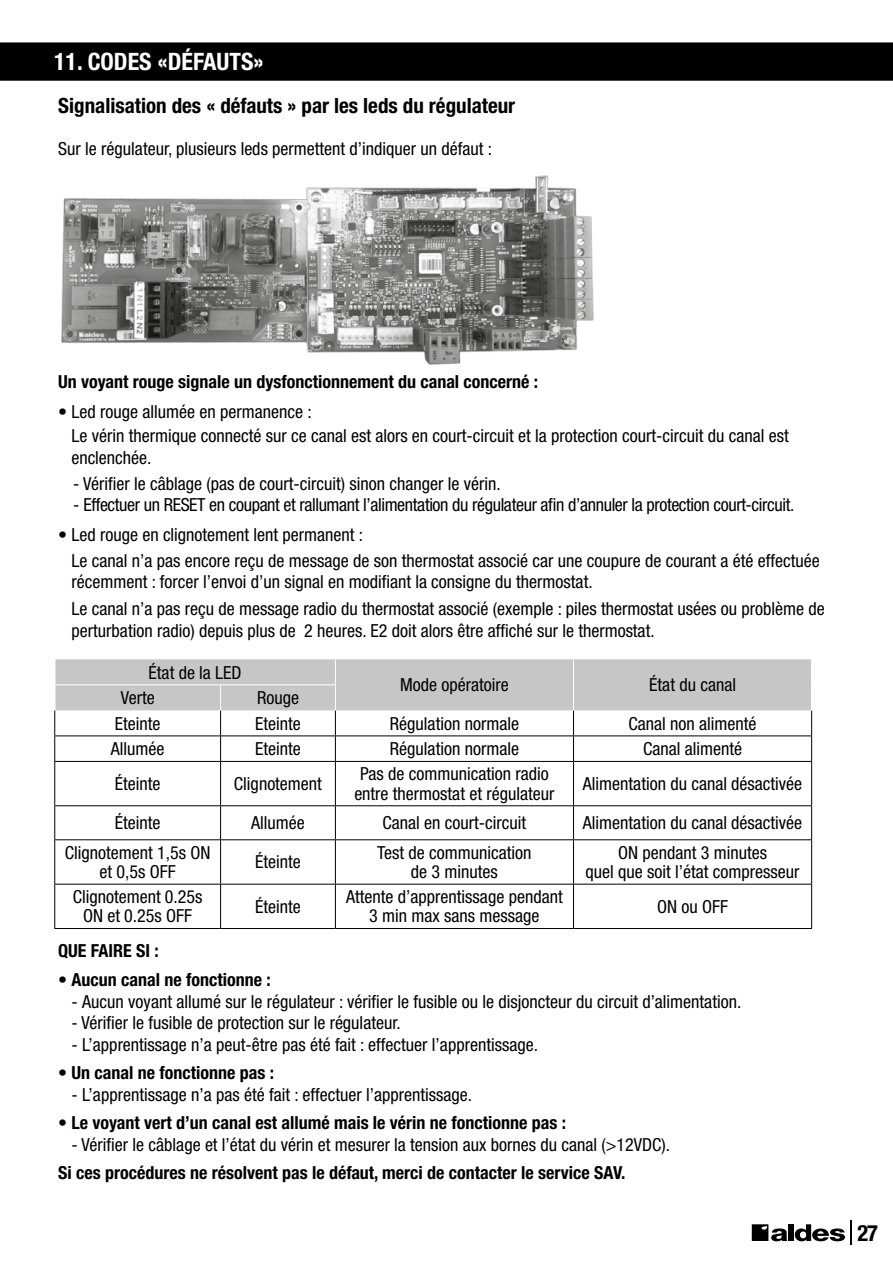
<style>
.page{position:relative;width:893px;height:1263px;background:#fff}
.page>*{position:absolute;margin:0;border:0;box-sizing:border-box;transform-origin:0 0}
.t1{font:700 condensed 24px "Helvetica Neue LT Std";color:#fff}
.t2{font:700 condensed 22.5px "Helvetica Neue LT Std";color:#000}
.t3{font:700 condensed 21px "Helvetica Neue LT Std";color:#000}
.t4{font:condensed 18px/19.5px "Helvetica Neue LT Std";color:#000;text-align:center}
.t5{font:700 condensed 18px "Helvetica Neue LT Std";color:#000}
.t6{font:condensed 18px "Helvetica Neue LT Std";letter-spacing:-.02em;color:#000}
.t7{font:condensed 18px "Helvetica Neue LT Std";color:#020203}
</style>
<div class="page">
<hr style="left:850px;top:1220px;width:2px;height:25px;background:#000">
<div style="left:788px;top:1224px;width:6px;height:17px;background:#000"></div>
<svg style="left:795px;top:1224px;width:50px;height:17px"></svg>
<svg style="left:752px;top:1224px;width:35px;height:17px"></svg>
<div style="left:0;top:42px;width:893px;height:39px;background:#000"></div>
<img style="left:61px;top:175px;width:533px;height:190px">
<hr style="left:54px;top:761px;width:167px;height:1px;background:#000">
<hr style="left:54px;top:762px;width:1px;height:43px;background:#000">
<hr style="left:221px;top:761px;width:114px;height:1px;background:#000">
<hr style="left:220px;top:762px;width:1px;height:43px;background:#000">
<hr style="left:335px;top:761px;width:238px;height:1px;background:#000">
<hr style="left:335px;top:762px;width:1px;height:43px;background:#000">
<hr style="left:573px;top:761px;width:239px;height:1px;background:#000">
<hr style="left:573px;top:762px;width:1px;height:43px;background:#000">
<hr style="left:811px;top:762px;width:1px;height:43px;background:#000">
<hr style="left:54px;top:805px;width:167px;height:1px;background:#000">
<hr style="left:54px;top:806px;width:1px;height:33px;background:#000">
<hr style="left:221px;top:805px;width:114px;height:1px;background:#000">
<hr style="left:220px;top:806px;width:1px;height:33px;background:#000">
<hr style="left:335px;top:805px;width:238px;height:1px;background:#000">
<hr style="left:335px;top:806px;width:1px;height:33px;background:#000">
<hr style="left:573px;top:805px;width:239px;height:1px;background:#000">
<hr style="left:573px;top:806px;width:1px;height:33px;background:#000">
<hr style="left:811px;top:806px;width:1px;height:33px;background:#000">
<hr style="left:54px;top:839px;width:167px;height:1px;background:#000">
<hr style="left:54px;top:840px;width:1px;height:44px;background:#000">
<hr style="left:221px;top:839px;width:114px;height:1px;background:#000">
<hr style="left:220px;top:840px;width:1px;height:44px;background:#000">
<hr style="left:335px;top:839px;width:238px;height:1px;background:#000">
<hr style="left:335px;top:840px;width:1px;height:44px;background:#000">
<hr style="left:573px;top:839px;width:239px;height:1px;background:#000">
<hr style="left:573px;top:840px;width:1px;height:44px;background:#000">
<hr style="left:811px;top:840px;width:1px;height:44px;background:#000">
<hr style="left:54px;top:884px;width:167px;height:1px;background:#000">
<hr style="left:54px;top:884px;width:1px;height:44px;background:#000">
<hr style="left:221px;top:884px;width:114px;height:1px;background:#000">
<hr style="left:220px;top:884px;width:1px;height:44px;background:#000">
<hr style="left:335px;top:884px;width:238px;height:1px;background:#000">
<hr style="left:335px;top:884px;width:1px;height:44px;background:#000">
<hr style="left:573px;top:884px;width:239px;height:1px;background:#000">
<hr style="left:573px;top:884px;width:1px;height:44px;background:#000">
<hr style="left:811px;top:884px;width:1px;height:44px;background:#000">
<hr style="left:54px;top:928px;width:167px;height:1px;background:#000">
<hr style="left:221px;top:928px;width:114px;height:1px;background:#000">
<hr style="left:335px;top:928px;width:238px;height:1px;background:#000">
<hr style="left:573px;top:928px;width:239px;height:1px;background:#000">
<svg style="left:54px;top:659px;width:758px;height:102px"></svg>
<h1 class="t1" style="left:54px;top:47px;width:211px">11. CODES «DÉFAUTS»</h1>
<p class="t3" style="left:58px;top:93px;width:458px">Signalisation des « défauts » par les leds du régulateur</p>
<p class="t4" style="left:58px;top:139px;width:435px">Sur le régulateur, plusieurs leds permettent d’indiquer un défaut :</p>
<p class="t5" style="left:58px;top:371px;width:481px">Un voyant rouge signale un dysfonctionnement du canal concerné :</p>
<p class="t4" style="left:72px;top:400px;width:719px;line-height:24px;text-align:left;text-indent:-13px">• Led rouge allumée en permanence :<br>Le vérin thermique connecté sur ce canal est alors en court-circuit et la protection court-circuit du canal est</p>
<p class="t4" style="left:72px;top:448px;width:81px">enclenchée.</p>
<p class="t4" style="left:73px;top:473px;width:429px">- Vérifier le câblage (pas de court-circuit) sinon changer le vérin.</p>
<p class="t6" style="left:73px;top:494px;width:723px">- Effectuer un RESET en coupant et rallumant l’alimentation du régulateur afin d’annuler la protection court-circuit.</p>
<p class="t4" style="left:72px;top:522px;width:750px;line-height:25.5px;text-align:left;text-indent:-13px">• Led rouge en clignotement lent permanent :<br>Le canal n’a pas encore reçu de message de son thermostat associé car une coupure de courant a été effectuée</p>
<p class="t4" style="left:72px;top:568px;width:755px;line-height:27px;text-align:left">récemment : forcer l’envoi d’un signal en modifiant la consigne du thermostat.<br>Le canal n’a pas reçu de message radio du thermostat associé (exemple : piles thermostat usées ou problème de</p>
<p class="t4" style="left:72px;top:621px;width:585px">perturbation radio) depuis plus de 2 heures. E2 doit alors être affiché sur le thermostat.</p>
<p class="t7" style="left:149px;top:662px;width:95px">État de la LED</p>
<p class="t7" style="left:400px;top:674px;width:110px">Mode opératoire</p>
<p class="t7" style="left:649px;top:674px;width:88px">État du canal</p>
<p class="t7" style="left:121px;top:687px;width:35px">Verte</p>
<p class="t7" style="left:257px;top:687px;width:43px">Rouge</p>
<p class="t4" style="left:115px;top:713px;width:47px">Eteinte</p>
<p class="t4" style="left:255px;top:713px;width:47px">Eteinte</p>
<p class="t4" style="left:390px;top:713px;width:131px">Régulation normale</p>
<p class="t4" style="left:629px;top:713px;width:129px">Canal non alimenté</p>
<p class="t4" style="left:111px;top:739px;width:55px">Allumée</p>
<p class="t4" style="left:255px;top:739px;width:47px">Eteinte</p>
<p class="t4" style="left:390px;top:739px;width:131px">Régulation normale</p>
<p class="t4" style="left:643px;top:739px;width:100px">Canal alimenté</p>
<p class="t4" style="left:115px;top:774px;width:47px">Éteinte</p>
<p class="t4" style="left:234px;top:774px;width:89px">Clignotement</p>
<p class="t4" style="left:354px;top:764px;width:202px">Pas de communication radio entre thermostat et régulateur</p>
<p class="t4" style="left:583px;top:774px;width:221px">Alimentation du canal désactivée</p>
<p class="t4" style="left:115px;top:813px;width:47px">Éteinte</p>
<p class="t4" style="left:251px;top:813px;width:55px">Allumée</p>
<p class="t4" style="left:383px;top:813px;width:145px">Canal en court-circuit</p>
<p class="t4" style="left:583px;top:813px;width:221px">Alimentation du canal désactivée</p>
<p class="t4" style="left:65px;top:842px;width:147px">Clignotement 1,5s ON et 0,5s OFF</p>
<p class="t4" style="left:255px;top:852px;width:47px">Éteinte</p>
<p class="t4" style="left:377px;top:842px;width:156px">Test de communication de 3 minutes</p>
<p class="t4" style="left:585px;top:842px;width:216px">ON pendant 3 minutes<br>quel que soit l’état compresseur</p>
<p class="t4" style="left:73px;top:887px;width:131px">Clignotement 0.25s<br>ON et 0.25s OFF</p>
<p class="t4" style="left:255px;top:896px;width:47px">Éteinte</p>
<p class="t4" style="left:346px;top:887px;width:218px">Attente d’apprentissage pendant<br>3 min max sans message</p>
<p class="t4" style="left:657px;top:896px;width:72px">ON ou OFF</p>
<p class="t5" style="left:58px;top:940px;width:102px">QUE FAIRE SI :</p>
<p class="t5" style="left:58px;top:969px;width:214px">• Aucun canal ne fonctionne :</p>
<p class="t4" style="left:72px;top:991px;width:671px">- Aucun voyant allumé sur le régulateur : vérifier le fusible ou le disjoncteur du circuit d’alimentation.</p>
<p class="t4" style="left:72px;top:1013px;width:331px">- Vérifier le fusible de protection sur le régulateur.</p>
<p class="t4" style="left:72px;top:1034px;width:468px">- L’apprentissage n’a peut-être pas été fait : effectuer l’apprentissage.</p>
<p class="t5" style="left:58px;top:1062px;width:217px">• Un canal ne fonctionne pas :</p>
<p class="t4" style="left:72px;top:1084px;width:402px">- L’apprentissage n’a pas été fait : effectuer l’apprentissage.</p>
<p class="t5" style="left:58px;top:1112px;width:509px">• Le voyant vert d’un canal est allumé mais le vérin ne fonctionne pas :</p>
<p class="t4" style="left:72px;top:1134px;width:600px">- Vérifier le câblage et l’état du vérin et mesurer la tension aux bornes du canal (&gt;12VDC).</p>
<p class="t5" style="left:58px;top:1162px;width:569px">Si ces procédures ne résolvent pas le défaut, merci de contacter le service SAV.</p>
<p class="t2" style="left:857px;top:1219px;width:22px">27</p>
</div>
